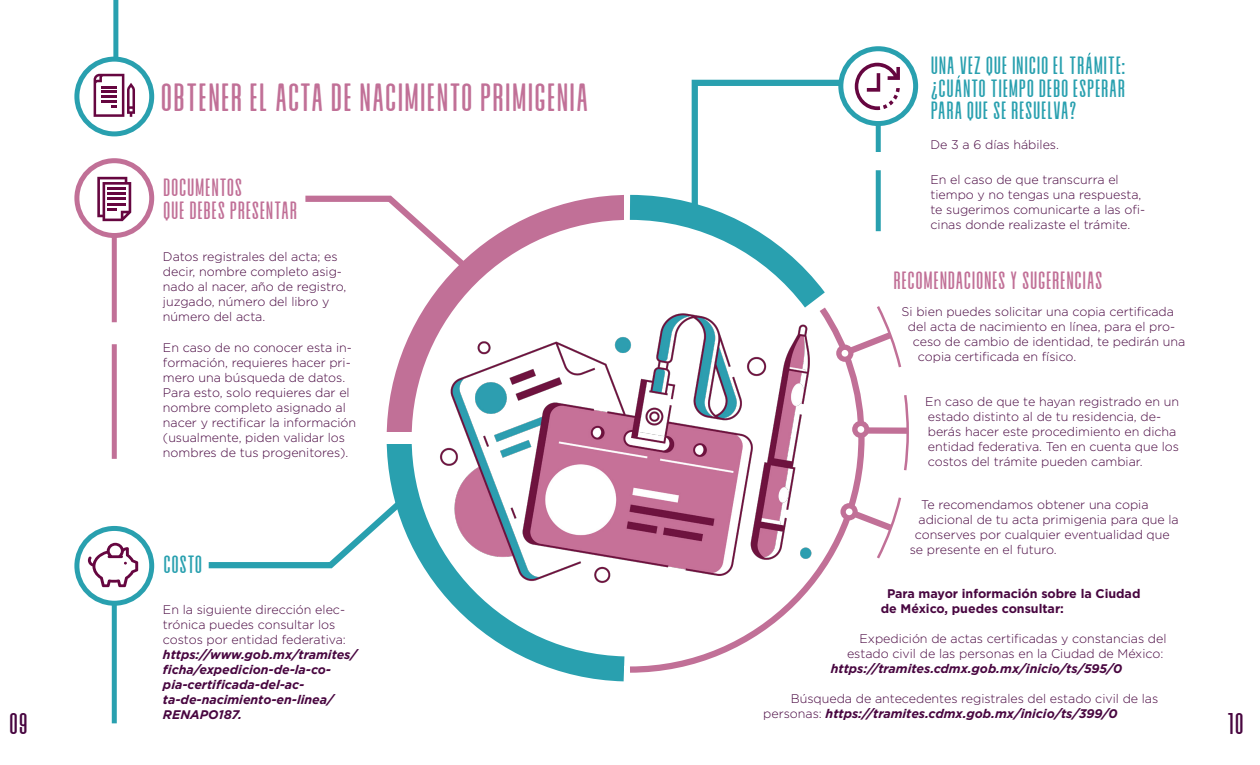
<style>
.page{position:relative;width:1260px;height:765px;background:#fff}
.page>*{position:absolute;margin:0;border:0;box-sizing:border-box;transform-origin:0 0}
.t1{font:39.38px "Alvaro Condensed";color:#c17097}
.t2{font:30px "Alvaro Condensed";color:#480640}
.t3{font:25px/22.5px "Alvaro Condensed";color:#29a0af;text-align:justify}
.t4{font:25px/22.5px "Alvaro Condensed";color:#c17097}
.t5{font:300 12.5px/15px "Gotham";color:#480640}
.t6{font:italic 700 12.5px/15px "Gotham";color:#480640}
.t7{font:700 12.5px/15px "Gotham";color:#480640}
.s1{font-weight:700;font-style:italic}
.s2{font-weight:300;font-style:normal}
</style>
<div class="page">
<div style="left:74px;top:57px;width:80px;height:79px;border:5px solid #29a0af;border-radius:50%"></div>
<div style="left:74px;top:158px;width:80px;height:80px;border:5px solid #c17097;border-radius:50%"></div>
<div style="left:113px;top:0;width:5px;height:59px;background:#29a0af"></div>
<svg style="left:388px;top:196px;width:217px;height:217px"></svg>
<svg style="left:386px;top:413px;width:238px;height:269px"></svg>
<svg style="left:305px;top:195px;width:174px;height:85px"></svg>
<div style="left:74px;top:526px;width:80px;height:80px;border:5px solid #29a0af;border-radius:50%"></div>
<svg style="left:208px;top:484px;width:212px;height:87px"></svg>
<div style="left:112px;top:235px;width:5px;height:87px;background:#c17097"></div>
<div style="left:112px;top:344px;width:5px;height:115px;background:#c17097"></div>
<div style="left:112px;top:601px;width:5px;height:122px;background:#29a0af"></div>
<div style="left:384px;top:433px;width:31px;height:11px;background:#fff"></div>
<img style="left:437px;top:309px;width:187px;height:278px">
<svg style="left:94px;top:74px;width:41px;height:43px"></svg>
<hr style="left:101px;top:86px;width:16px;height:3px;background:#660640">
<svg style="left:97px;top:177px;width:34px;height:44px"></svg>
<svg style="left:88px;top:543px;width:50px;height:44px"></svg>
<svg style="left:624px;top:370px;width:244px;height:303px"></svg>
<div style="left:838px;top:46px;width:80px;height:80px;border:5px solid #29a0af;border-radius:50%"></div>
<div style="left:852px;top:421px;width:17px;height:17px;background:#c17097;border-radius:50%"></div>
<div style="left:858px;top:426px;width:6px;height:7px;background:#fff;border-radius:50%"></div>
<div style="left:840px;top:503px;width:18px;height:17px;background:#c17097;border-radius:50%"></div>
<div style="left:866px;top:427px;width:41px;height:7px;background:#c17097"></div>
<svg style="left:902px;top:395px;width:7px;height:76px"></svg>
<svg style="left:846px;top:495px;width:56px;height:66px"></svg>
<svg style="left:605px;top:63px;width:298px;height:307px"></svg>
<p class="t3" style="left:930px;top:56px;width:197px">UNA VEZ QUE INICIO EL TRÁMITE: ¿CUÁNTO TIEMPO DEBO ESPERAR PARA QUE SE RESUELVA?</p>
<p class="t5" style="left:930px;top:137px;width:130px">De 3 a 6 días hábiles.</p>
<p class="t5" style="left:930px;top:172px;width:216px">En el caso de que transcurra el tiempo y no tengas una respuesta, te sugerimos comunicarte a las ofi&shy;cinas donde realizaste el trámite.</p>
<p class="t1" style="left:160px;top:85px;width:430px">OBTENER EL ACTA DE NACIMIENTO PRIMIGENIA</p>
<p class="t4" style="left:163px;top:178px;width:136px">DOCUMENTOS<br>QUE DEBES PRESENTAR</p>
<p class="t5" style="left:163px;top:248px;width:185px">Datos registrales del acta; es decir, nombre completo asig&shy;nado al nacer, año de registro, juzgado, número del libro y número del acta.</p>
<p class="t5" style="left:163px;top:340px;width:195px">En caso de no conocer esta in&shy;formación, requieres hacer pri&shy;mero una búsqueda de datos.<br>Para esto, solo requieres dar el nombre completo asignado al nacer y rectificar la información (usualmente, piden validar los nombres de tus progenitores).</p>
<p class="t4" style="left:893px;top:271px;width:211px">RECOMENDACIONES Y SUGERENCIAS</p>
<p class="t5" style="left:902px;top:304px;width:274px">Si bien puedes solicitar una copia certificada</p>
<p class="t5" style="left:908px;top:319px;width:269px">del acta de nacimiento en línea, para el pro-</p>
<p class="t5" style="left:913px;top:334px;width:274px">ceso de cambio de identidad, te pedirán una</p>
<p class="t5" style="left:918px;top:349px;width:160px">copia certificada en físico.</p>
<p class="t5" style="left:925px;top:394px;width:255px">En caso de que te hayan registrado en un estado distinto al de tu residencia, de&shy;berás hacer este procedimiento en dicha entidad federativa. Ten en cuenta que los costos del trámite pueden cambiar.</p>
<p class="t5" style="left:921px;top:497px;width:229px">Te recomendamos obtener una copia</p>
<p class="t5" style="left:919px;top:512px;width:262px">adicional de tu acta primigenia para que la</p>
<p class="t5" style="left:915px;top:527px;width:257px">conserves por cualquier eventualidad que</p>
<p class="t5" style="left:910px;top:542px;width:148px">se presente en el futuro.</p>
<p class="t7" style="left:881px;top:586px;width:261px;text-indent:6px">Para mayor información sobre la Ciudad de México, puedes consultar:</p>
<p class="t5" style="left:860px;top:630px;width:309px">Expedición de actas certificadas y constancias del</p>
<p class="t5" style="left:847px;top:645px;width:318px">estado civil de las personas en la Ciudad de México:</p>
<p class="t6" style="left:831px;top:661px;width:293px">https://tramites.cdmx.gob.mx/inicio/ts/595/0</p>
<p class="t5" style="left:763px;top:690px;width:397px;text-indent:28px">Búsqueda de antecedentes registrales del estado civil de las personas: <span class="s1">https://tramites.cdmx.gob.mx/inicio/ts/399/0</span></p>
<p class="t3" style="left:163px;top:555px;width:41px">COSTO</p>
<p class="t6" style="left:163px;top:602px;width:196px"><span class="s2">En la siguiente dirección elec&shy;trónica puedes consultar los costos por entidad federativa: </span>https://www.gob.mx/tramites/ ficha/expedicion-de-la-co&shy;pia-certificada-del-ac&shy;ta-de-nacimiento-en-linea/<br>RENAPO187.</p>
<p class="t2" style="left:9px;top:714px;width:21px">09</p>
<p class="t2" style="left:1227px;top:714px;width:19px">10</p>
</div>
